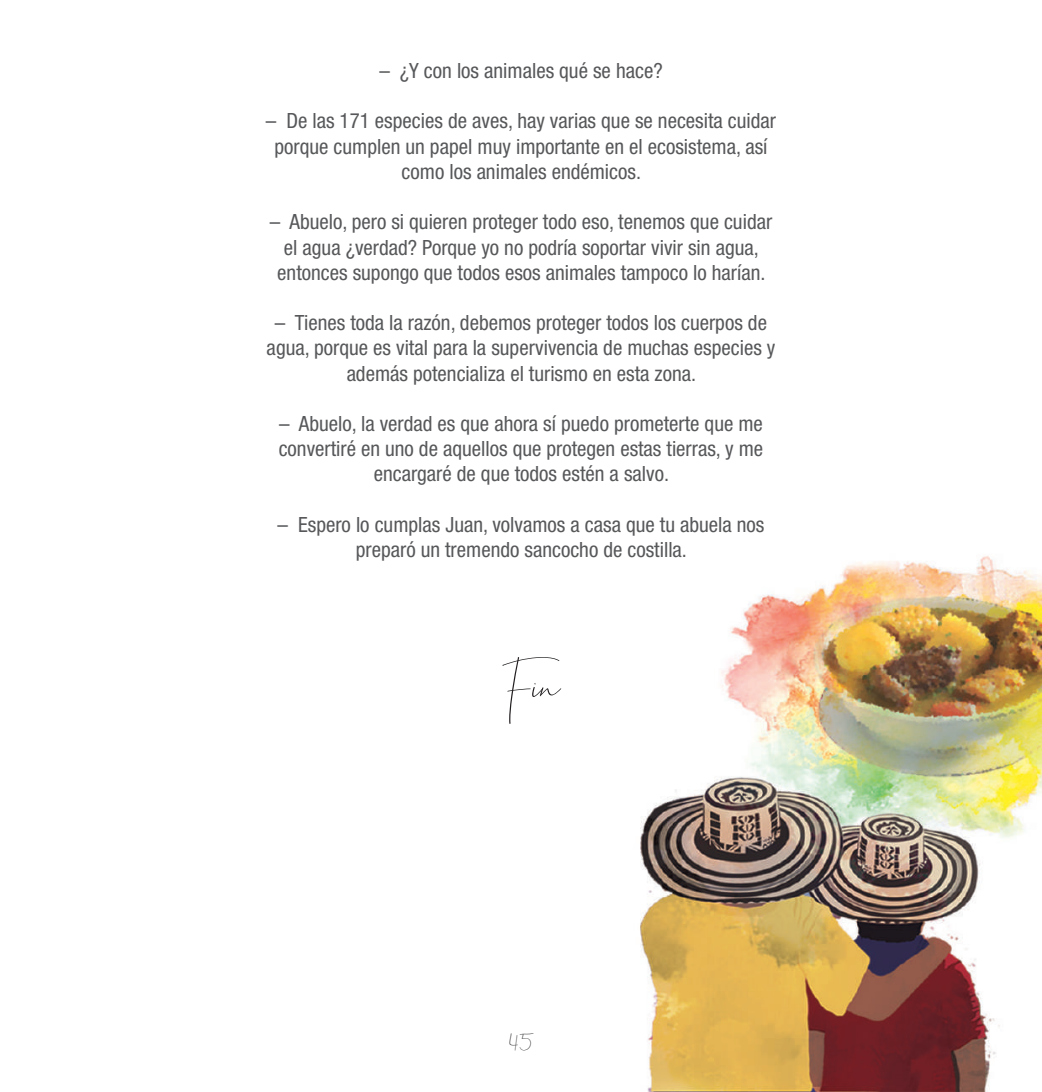
<style>
.page{position:relative;width:1042px;height:1092px;background:#fff}
.page>*{position:absolute;margin:0;border:0;box-sizing:border-box;transform-origin:0 0}
.t1{font:52.5px "Beholder Beholder";color:#231f20}
.t2{font:condensed 21px/25.2px "Helvetica Neue LT Std";color:#57585a;text-align:center}
.t3{font:14px "Beholder Beholder";color:#231f20}
</style>
<div class="page">
<img style="left:640px;top:555px;width:402px;height:536px">
<p class="t2" style="left:379px;top:58px;width:285px">– ¿Y con los animales qué se hace?</p>
<p class="t2" style="left:266px;top:108px;width:512px">– De las 171 especies de aves, hay varias que se necesita cuidar porque cumplen un papel muy importante en el ecosistema, así como los animales endémicos.</p>
<p class="t2" style="left:270px;top:209px;width:504px">– Abuelo, pero si quieren proteger todo eso, tenemos que cuidar el agua ¿verdad? Porque yo no podría soportar vivir sin agua, entonces supongo que todos esos animales tampoco lo harían.</p>
<p class="t2" style="left:266px;top:310px;width:510px">– Tienes toda la razón, debemos proteger todos los cuerpos de agua, porque es vital para la supervivencia de muchas especies y además potencializa el turismo en esta zona.</p>
<p class="t2" style="left:279px;top:411px;width:486px">– Abuelo, la verdad es que ahora sí puedo prometerte que me convertiré en uno de aquellos que protegen estas tierras, y me encargaré de que todos estén a salvo.</p>
<p class="t2" style="left:277px;top:511px;width:488px">– Espero lo cumplas Juan, volvamos a casa que tu abuela nos preparó un tremendo sancocho de costilla.</p>
<h1 class="t1" style="left:501px;top:646px;width:61px">Fin</h1>
<p class="t3" style="left:509px;top:1029px;width:26px">45</p>
</div>
